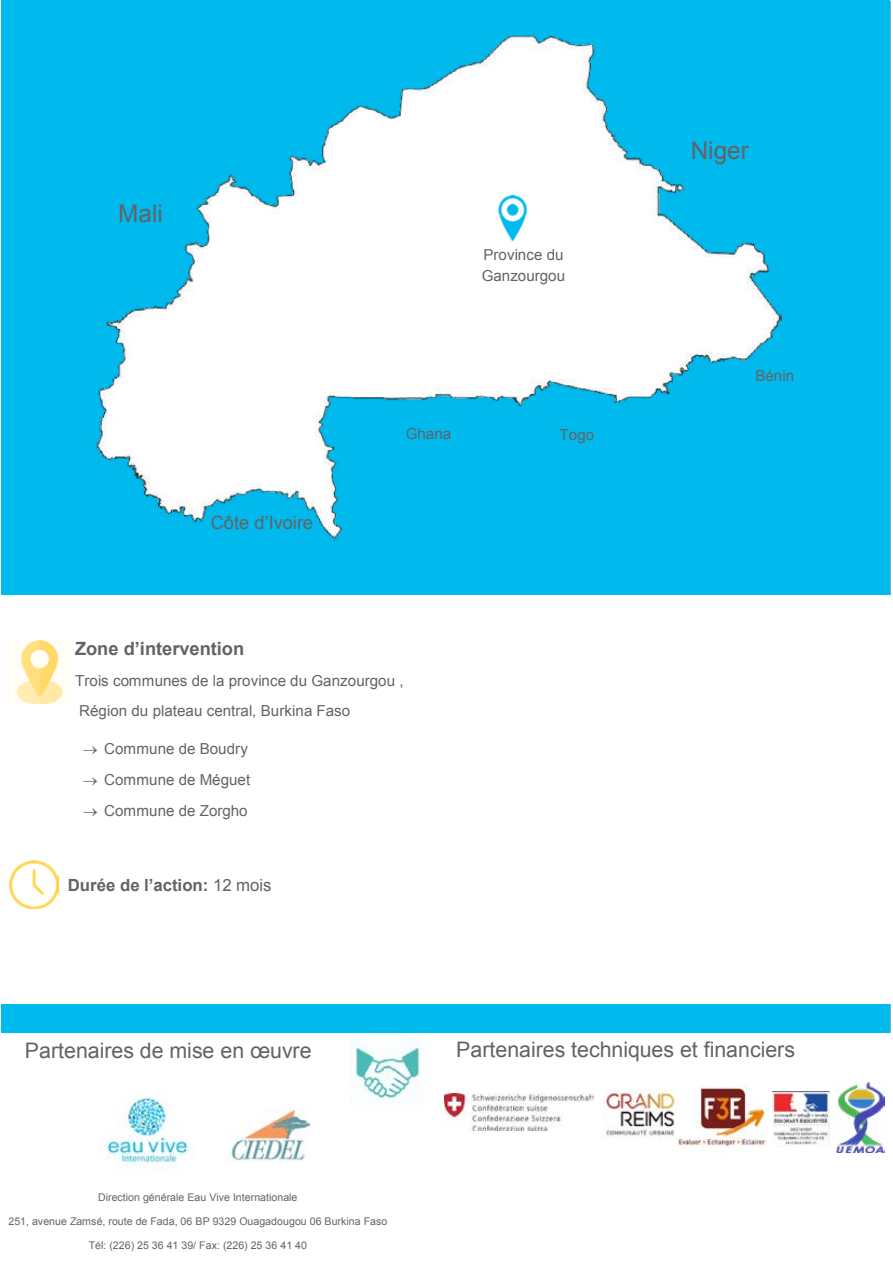
<style>
.page{position:relative;width:893px;height:1263px;background:#fff}
.page>*{position:absolute;margin:0;border:0;box-sizing:border-box;transform-origin:0 0}
.t1{font:24.3px "Arial";color:#646363}
.t2{font:21.3px "Arial";color:#646363}
.t3{font:700 18.3px "Arial";color:#646363}
.t4{font:18.3px "Arial";color:#646363}
.t5{font:700 16.8px "Arial";color:#646363}
.t6{font:15.15px/31.2px "Arial";color:#646363}
.t7{font:10.65px "Arial";color:#646363}
.s1{font-weight:400}
</style>
<div class="page">
<div style="left:1px;top:0;width:888px;height:1263px;background:#00baee"></div>
<div style="left:1px;top:595px;width:891px;height:408px;background:#fff"></div>
<img style="left:16px;top:640px;width:48px;height:63px">
<div style="left:1px;top:1034px;width:891px;height:229px;background:#fff"></div>
<img style="left:351px;top:1041px;width:70px;height:62px">
<img style="left:444px;top:1094px;width:149px;height:36px">
<img style="left:772px;top:1091px;width:58px;height:55px">
<img style="left:837px;top:1081px;width:47px;height:71px">
<img style="left:107px;top:1095px;width:82px;height:73px">
<img style="left:229px;top:1110px;width:80px;height:51px">
<img style="left:9px;top:860px;width:50px;height:48px">
<img style="left:92px;top:33px;width:689px;height:508px">
<img style="left:490px;top:196px;width:45px;height:44px">
<img style="left:678px;top:1087px;width:88px;height:59px">
<img style="left:603px;top:1090px;width:73px;height:47px">
<h1 class="t1" style="left:118px;top:197px;width:46px">Mali</h1>
<p class="t4" style="left:211px;top:510px;width:104px">Côte d’Ivoire</p>
<p class="t6" style="left:482px;top:245px;width:85px;line-height:20.9px">Province du<br>Ganzourgou</p>
<p class="t6" style="left:406px;top:419px;width:47px">Ghana</p>
<p class="t6" style="left:559px;top:420px;width:36px">Togo</p>
<p class="t3" style="left:75px;top:637px;width:171px">Zone d’intervention</p>
<p class="t6" style="left:75px;top:666px;width:330px;line-height:30.2px">Trois communes de la province du Ganzourgou ,<br>Région du plateau central, Burkina Faso</p>
<p class="t6" style="left:104px;top:733px;width:148px">Commune de Boudry<br>Commune de Méguet<br>Commune de Zorgho</p>
<p class="t5" style="left:68px;top:874px;width:205px">Durée de l’action: <span class="s1">12 mois</span></p>
<h1 class="t1" style="left:691px;top:134px;width:60px">Niger</h1>
<p class="t6" style="left:755px;top:361px;width:40px">Bénin</p>
<h2 class="t2" style="left:25px;top:1036px;width:288px">Partenaires de mise en œuvre</h2>
<h2 class="t2" style="left:456px;top:1036px;width:340px">Partenaires techniques et financiers</h2>
<p class="t7" style="left:98px;top:1190px;width:201px">Direction générale Eau Vive Internationale</p>
<p class="t7" style="left:9px;top:1214px;width:380px">251, avenue Zamsé, route de Fada, 06 BP 9329 Ouagadougou 06 Burkina Faso</p>
<p class="t7" style="left:89px;top:1238px;width:220px">Tél: (226) 25 36 41 39/ Fax: (226) 25 36 41 40</p>
</div>
